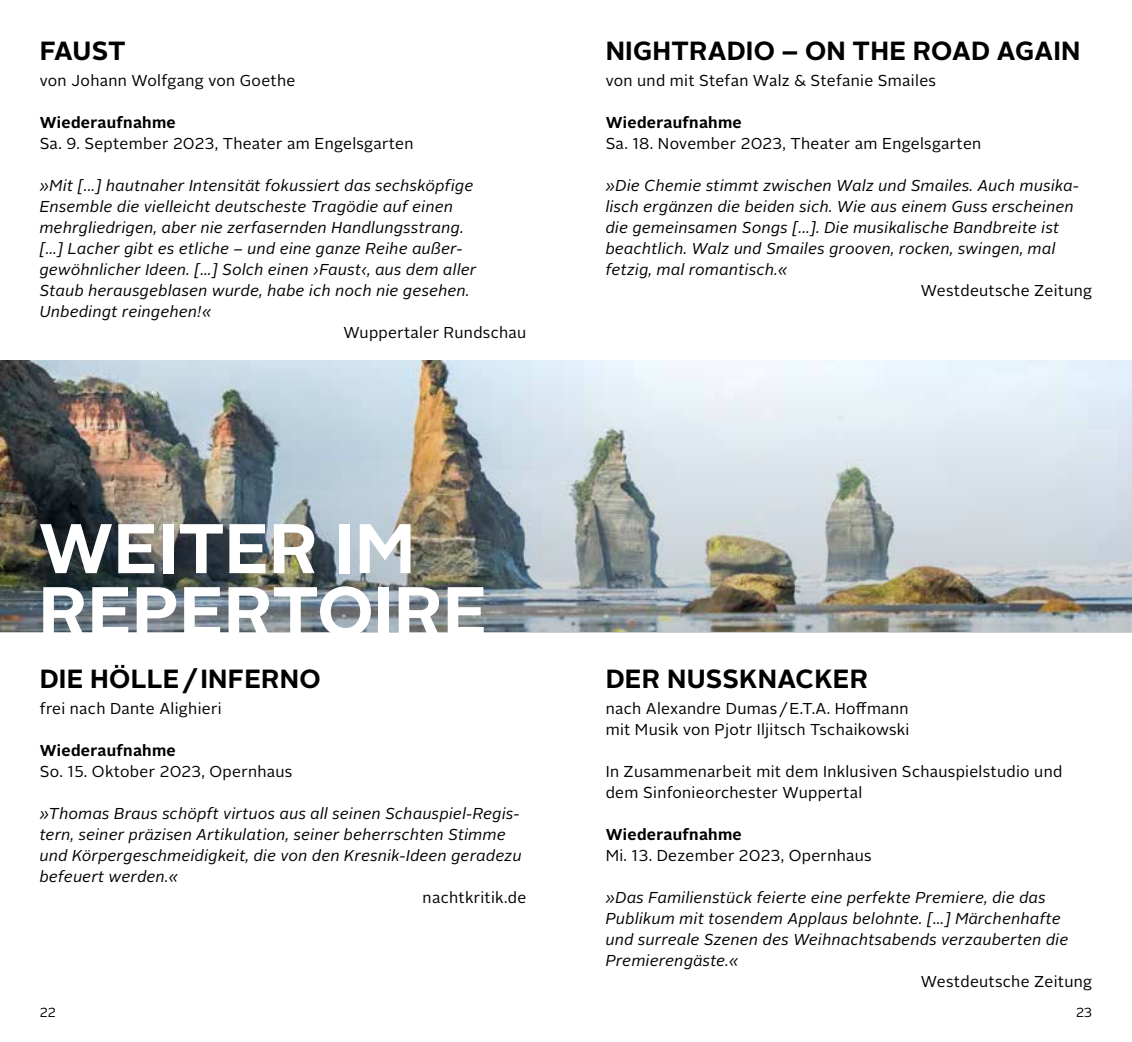
<style>
.page{position:relative;width:1132px;height:1042px;background:#fff}
.page>*{position:absolute;margin:0;border:0;box-sizing:border-box;transform-origin:0 0}
.t1{font:700 70px/63px "Alright Sans";color:#fff}
.t2{font:700 26.25px "Alright Sans";letter-spacing:.01em;color:#000}
.t3{font:italic 15.75px/21px "Alright Sans";letter-spacing:.02em;color:#000}
.t4{font:15.75px/21px "Alright Sans";letter-spacing:.02em;color:#000}
.t5{font:700 15.75px "Alright Sans";letter-spacing:.02em;color:#000}
.t6{font:13.12px "Alright Sans";color:#000}
</style>
<div class="page">
<img style="left:0;top:361px;width:1131px;height:271px">
<h2 class="t2" style="left:40px;top:32px;width:87px">FAUST</h2>
<p class="t4" style="left:40px;top:70px;width:257px">von Johann Wolfgang von Goethe</p>
<p class="t5" style="left:40px;top:111px;width:138px">Wiederaufnahme</p>
<p class="t4" style="left:40px;top:133px;width:375px">Sa. 9. September 2023, Theater am Engelsgarten</p>
<p class="t3" style="left:40px;top:175px;width:438px">»Mit [...] hautnaher Intensität fokussiert das sechsköpfige Ensemble die vielleicht deutscheste Tragödie auf einen mehrgliedrigen, aber nie zerfasernden Handlungsstrang. [...] Lacher gibt es etliche – und eine ganze Reihe außer&shy;gewöhnlicher Ideen. [...] Solch einen ›Faust‹, aus dem aller Staub herausgeblasen wurde, habe ich noch nie gesehen.<br>Unbedingt reingehen!«</p>
<p class="t4" style="left:343px;top:322px;width:184px">Wuppertaler Rundschau</p>
<h1 class="t1" style="left:38px;top:517px;width:450px">WEITER IM<br>REPERTOIRE</h1>
<h2 class="t2" style="left:40px;top:661px;width:282px">DIE HÖLLE / INFERNO</h2>
<p class="t4" style="left:40px;top:698px;width:183px">frei nach Dante Alighieri</p>
<p class="t5" style="left:40px;top:740px;width:138px">Wiederaufnahme</p>
<p class="t4" style="left:40px;top:761px;width:254px">So. 15. Oktober 2023, Opernhaus</p>
<p class="t3" style="left:40px;top:803px;width:483px">»Thomas Braus schöpft virtuos aus all seinen Schauspiel-Regis&shy;tern, seiner präzisen Artikulation, seiner beherrschten Stimme und Körpergeschmeidigkeit, die von den Kresnik-Ideen geradezu befeuert werden.«</p>
<p class="t4" style="left:422px;top:887px;width:105px">nachtkritik.de</p>
<h2 class="t2" style="left:605px;top:32px;width:476px">NIGHTRADIO – ON THE ROAD AGAIN</h2>
<p class="t4" style="left:605px;top:70px;width:332px">von und mit Stefan Walz &amp; Stefanie Smailes</p>
<p class="t5" style="left:605px;top:111px;width:138px">Wiederaufnahme</p>
<p class="t4" style="left:605px;top:133px;width:377px">Sa. 18. November 2023, Theater am Engelsgarten</p>
<p class="t3" style="left:605px;top:175px;width:474px">»Die Chemie stimmt zwischen Walz und Smailes. Auch musika&shy;lisch ergänzen die beiden sich. Wie aus einem Guss erscheinen die gemeinsamen Songs [...]. Die musikalische Bandbreite ist beachtlich. Walz und Smailes grooven, rocken, swingen, mal fetzig, mal romantisch.«</p>
<p class="t4" style="left:920px;top:280px;width:173px">Westdeutsche Zeitung</p>
<h2 class="t2" style="left:605px;top:661px;width:264px">DER NUSSKNACKER</h2>
<p class="t4" style="left:605px;top:698px;width:305px">nach Alexandre Dumas / E.T.A. Hoffmann mit Musik von Pjotr Iljitsch Tschaikowski</p>
<p class="t4" style="left:605px;top:761px;width:458px">In Zusammenarbeit mit dem Inklusiven Schauspielstudio und dem Sinfonieorchester Wuppertal</p>
<p class="t5" style="left:605px;top:824px;width:138px">Wiederaufnahme</p>
<p class="t4" style="left:605px;top:845px;width:267px">Mi. 13. Dezember 2023, Opernhaus</p>
<p class="t3" style="left:605px;top:887px;width:464px">»Das Familienstück feierte eine perfekte Premiere, die das Publikum mit tosendem Applaus belohnte. [...] Märchenhafte und surreale Szenen des Weihnachtsabends verzauberten die Premierengäste.«</p>
<p class="t4" style="left:920px;top:971px;width:173px">Westdeutsche Zeitung</p>
<p class="t6" style="left:40px;top:1004px;width:18px">22</p>
<p class="t6" style="left:1075px;top:1004px;width:18px">23</p>
</div>
